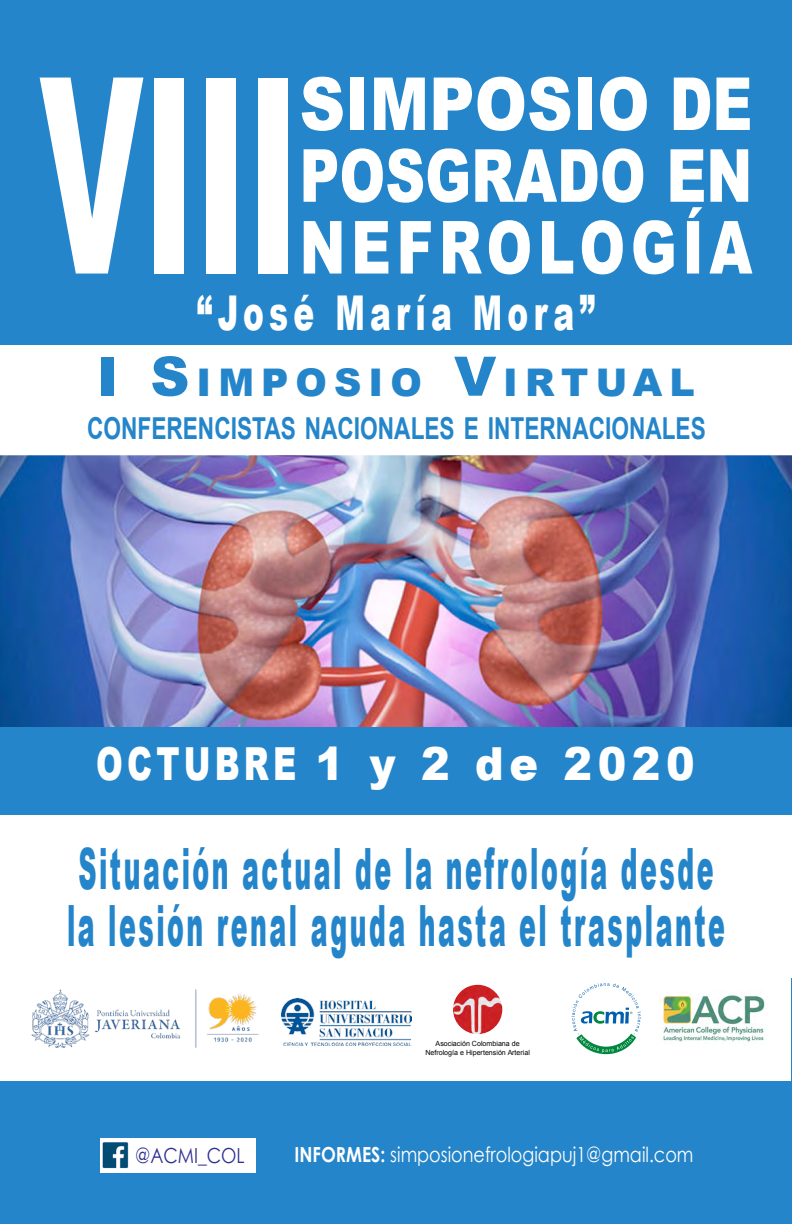
<style>
.page{position:relative;width:792px;height:1224px;background:#2485ca}
.page>*{position:absolute;margin:0;border:0;box-sizing:border-box;transform-origin:0 0}
.t1{font:900 273.8px "Arial";color:#fff;scale:.49 1}
.t2{font:900 73.2px/71.8px "Arial";color:#fff;text-align:justify;scale:.86 1}
.t3{font:900 57px "Arial";letter-spacing:.1em;color:#2485ca;scale:.44 1}
.t4{font:900 48px "Arial";letter-spacing:.17em;color:#fff;scale:.65 1}
.t5{font:900 45.6px "Arial";letter-spacing:.13em;color:#fff;scale:.94 1}
.t6{font:900 38.2px "Arial";color:#2485ca}
.t7{font:700 30.2px "Arial";color:#2485ca;scale:.75 1}
.t8{font:20.8px "Century Gothic";color:#fff;scale:.85 1}
.t9{font:20.8px "Century Gothic";color:#2e3092;scale:.85 1}
.t10{font:7.2px/8.6px "Arial";color:#000;text-align:center}
.s1{font-style:inherit}
.s2{font-size:54.4px}
.s3{font-weight:700}
</style>
<div class="page">
<div style="left:0;top:816px;width:791px;height:265px;background:#fff"></div>
<svg style="left:571px;top:983px;width:70px;height:71px"></svg>
<div style="left:101px;top:1138px;width:155px;height:35px;background:#fff"></div>
<img style="left:102px;top:1142px;width:27px;height:26px">
<img style="left:0;top:455px;width:792px;height:271px">
<div style="left:0;top:346px;width:792px;height:61px;background:#fff"></div>
<img style="left:31px;top:989px;width:228px;height:59px">
<img style="left:281px;top:999px;width:131px;height:47px">
<img style="left:660px;top:994px;width:105px;height:49px">
<img style="left:453px;top:985px;width:49px;height:49px;border-radius:25px">
<div style="left:1px;top:407px;width:791px;height:47px;background:#fff"></div>
<div style="left:0;top:406px;width:792px;height:49px;border:2px solid #fff"></div>
<p class="t1" style="left:39px;top:-23px;width:533px">VIII</p>
<p class="t2" style="left:300px;top:66px;width:528px">SIMPOSIO DE POSGRADO EN NEFROLOGÍA</p>
<p class="t4" style="left:197px;top:278px;width:614px"><span class="s1">“</span>José María Mora<span class="s1">”</span></p>
<p class="t6" style="left:97px;top:354px;width:231px"><span class="s2">I S</span>I MPOSIO</p>
<p class="t6" style="left:454px;top:354px;width:80px"><span class="s2">V</span>IRTU</p>
<p class="t6" style="left:633px;top:354px;width:63px">AL</p>
<p class="t7" style="left:87px;top:409px;width:827px">CONFERENCISTAS NACIONALES E INTERNACIONALES</p>
<p class="t5" style="left:96px;top:731px;width:638px"><span class="s1">OCTUBRE</span> 1 y 2 de 2020</p>
<p class="t3" style="left:78px;top:827px;width:1445px">Situación actual de la nefrología desde</p>
<p class="t3" style="left:67px;top:884px;width:1497px">la lesión renal aguda hasta el trasplante</p>
<p class="t9" style="left:135px;top:1143px;width:131px">@ACMI_COL</p>
<p class="t10" style="left:425px;top:1039px;width:106px">Asociación Colombiana de<br>Nefrología e Hipertensión Arterial</p>
<p class="t8" style="left:295px;top:1142px;width:471px"><span class="s3">INFORMES:</span> simposionefrologiapuj1@gmail.com</p>
</div>
